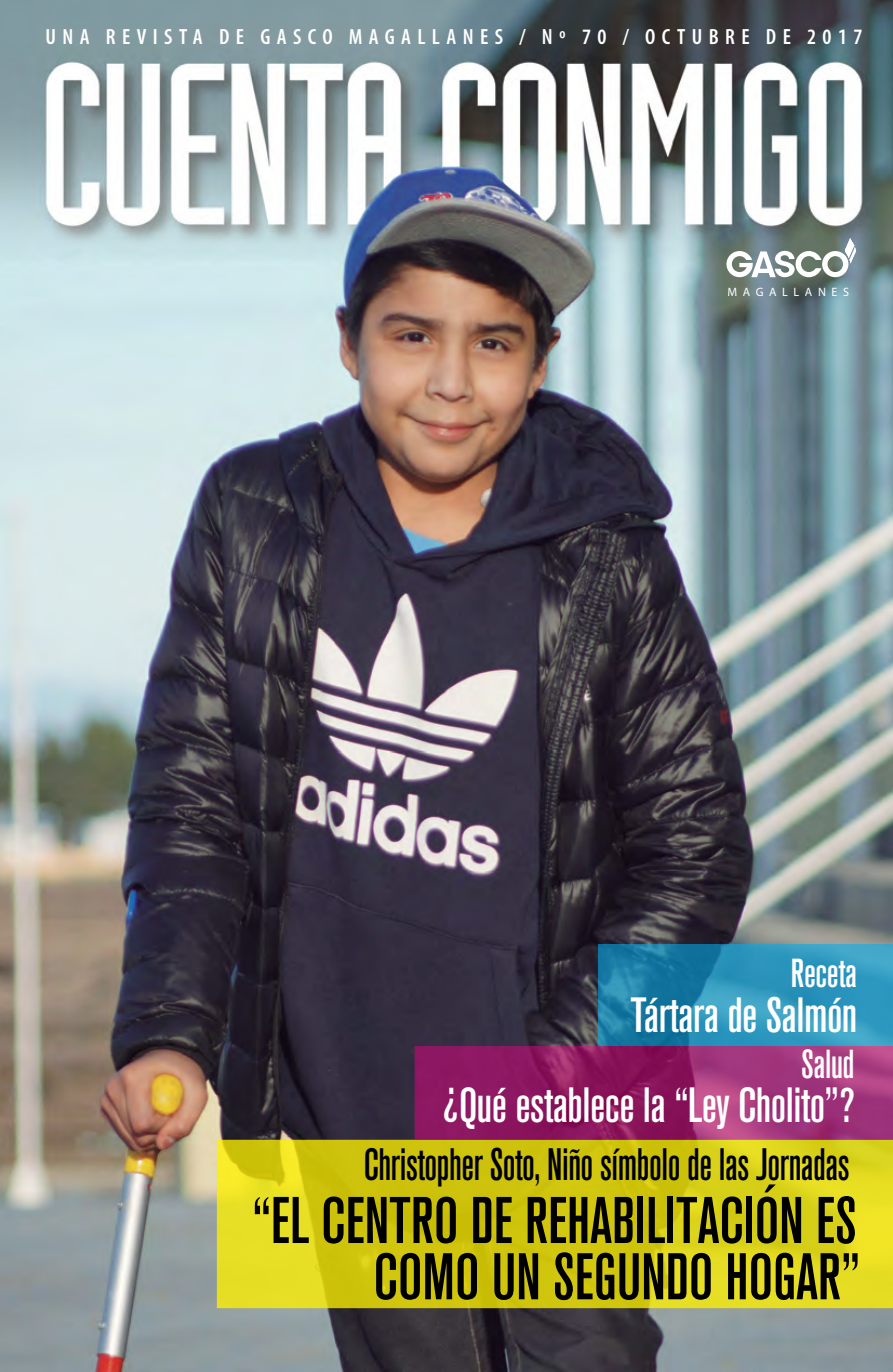
<style>
.page{position:relative;width:893px;height:1372px;background:#fff}
.page>*{position:absolute;margin:0;border:0;box-sizing:border-box;transform-origin:0 0}
.t1{font:500 condensed 65.25px/56.2px "Akzidenz Grotesk BQ";color:#000;text-align:right}
.t2{font:500 condensed 49.05px/90.9px "Akzidenz Grotesk BQ";letter-spacing:-.01em;color:#fff;text-align:right}
.t3{font:500 condensed 45px "Akzidenz Grotesk BQ";letter-spacing:-.01em;color:#000;scale:.9 1}
.t4{font:500 condensed 40.05px "Akzidenz Grotesk BQ";letter-spacing:-.01em;color:#fff;scale:.95 1}
.t5{font:600 condensed 22.05px "Myriad Pro";letter-spacing:.29em;color:#fff}
.t6{font:12.15px "Avant Garde CE";letter-spacing:.465em;color:#fff}
</style>
<div class="page">
<img style="left:0;top:0;width:893px;height:1371px">
<svg style="left:217px;top:1139px;width:676px;height:168px;background:#d6cc15"></svg>
<svg style="left:415px;top:1045px;width:478px;height:94px;background:#95256b"></svg>
<svg style="left:598px;top:944px;width:295px;height:101px;background:#288eb5"></svg>
<svg style="left:726px;top:238px;width:130px;height:39px"></svg>
<p class="t5" style="left:45px;top:25px;width:818px">UNA REVISTA DE GASCO MAGALLANES / Nº 70 / OCTUBRE DE 2017</p>
<p class="t6" style="left:728px;top:284px;width:123px">MAGALLANES</p>
<h3 class="t4" style="left:791px;top:950px;width:71px">Receta</h3>
<h2 class="t2" style="left:443px;top:968px;width:415px">Tártara de Salmón<br>¿Qué establece la “Ley Cholito”?</h2>
<h3 class="t4" style="left:801px;top:1041px;width:58px">Salud</h3>
<h3 class="t3" style="left:364px;top:1138px;width:541px">Christopher Soto, Niño símbolo de las Jornadas</h3>
<h1 class="t1" style="left:252px;top:1191px;width:610px">“EL CENTRO DE REHABILITACIÓN ES<br>COMO UN SEGUNDO HOGAR”</h1>
</div>
